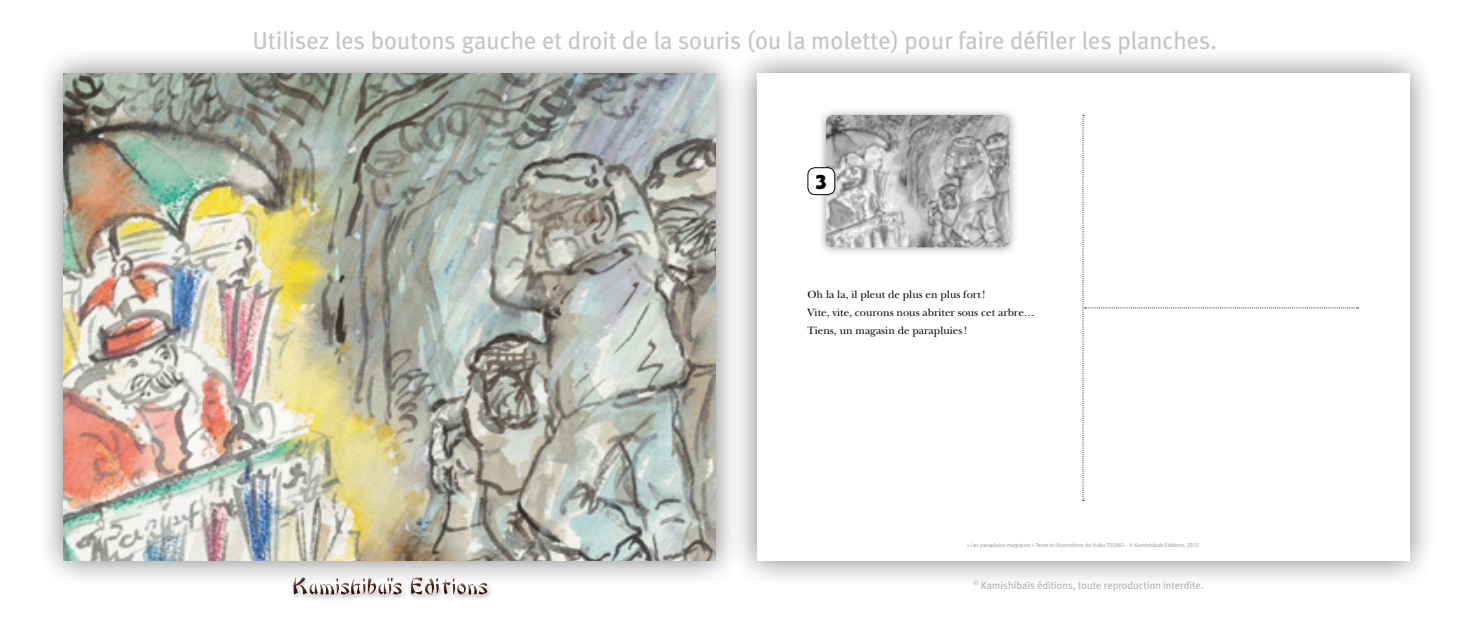
<style>
.page{position:relative;width:1474px;height:621px;background:#fff}
.page>*{position:absolute;margin:0;border:0;box-sizing:border-box;transform-origin:0 0}
.t1{font:24.5px "Meta Plus";color:#c6c6c6}
.t2{font:900 22.57px "Goudy Sans";color:#000}
.t3{font:11.03px/17.8px "New Baskerville";color:#000}
.t4{font:10.5px "Meta Plus";color:#b3b2b2}
.t5{font:5.77px "Myriad Pro";color:#9d9d9c}
</style>
<div class="page">
<div style="left:284px;top:576px;width:216px;height:31px;background:#000;opacity:.75"></div>
<div style="left:729px;top:45px;width:707px;height:543px;background:#000;opacity:.5"></div>
<div style="left:756px;top:73px;width:653px;height:487px;background:#fff"></div>
<svg style="left:1082px;top:115px;width:276px;height:386px"></svg>
<img style="left:817px;top:111px;width:198px;height:142px">
<img style="left:826px;top:115px;width:183px;height:132px">
<div style="left:808px;top:167px;width:26px;height:27px;background:#fff;border-radius:7px"></div>
<div style="left:807px;top:167px;width:28px;height:28px;border:1px solid #000;border-radius:7px"></div>
<svg style="left:1431px;top:573px;width:5px;height:5px"></svg>
<div style="left:35px;top:45px;width:707px;height:543px;background:#000;opacity:.5"></div>
<img style="left:63px;top:73px;width:652px;height:487px">
<h1 class="t1" style="left:252px;top:26px;width:965px">Utilisez les boutons gauche et droit de la souris (ou la molette) pour faire défiler les planches.</h1>
<p class="t2" style="left:815px;top:168px;width:14px">3</p>
<p class="t3" style="left:807px;top:285px;width:229px">Oh la la, il pleut de plus en plus fort !<br>Vite, vite, courons nous abriter sous cet arbre…<br>Tiens, un magasin de parapluies !</p>
<p class="t5" style="left:967px;top:541px;width:233px">« Les parapluies magiques » Texte et illustrations de Yuiko TSUNO – © Kamishibaïs Éditions, 2015</p>
<p class="t4" style="left:973px;top:578px;width:231px"><sup>©</sup> Kamishibaïs éditions, toute reproduction interdite.</p>
</div>
